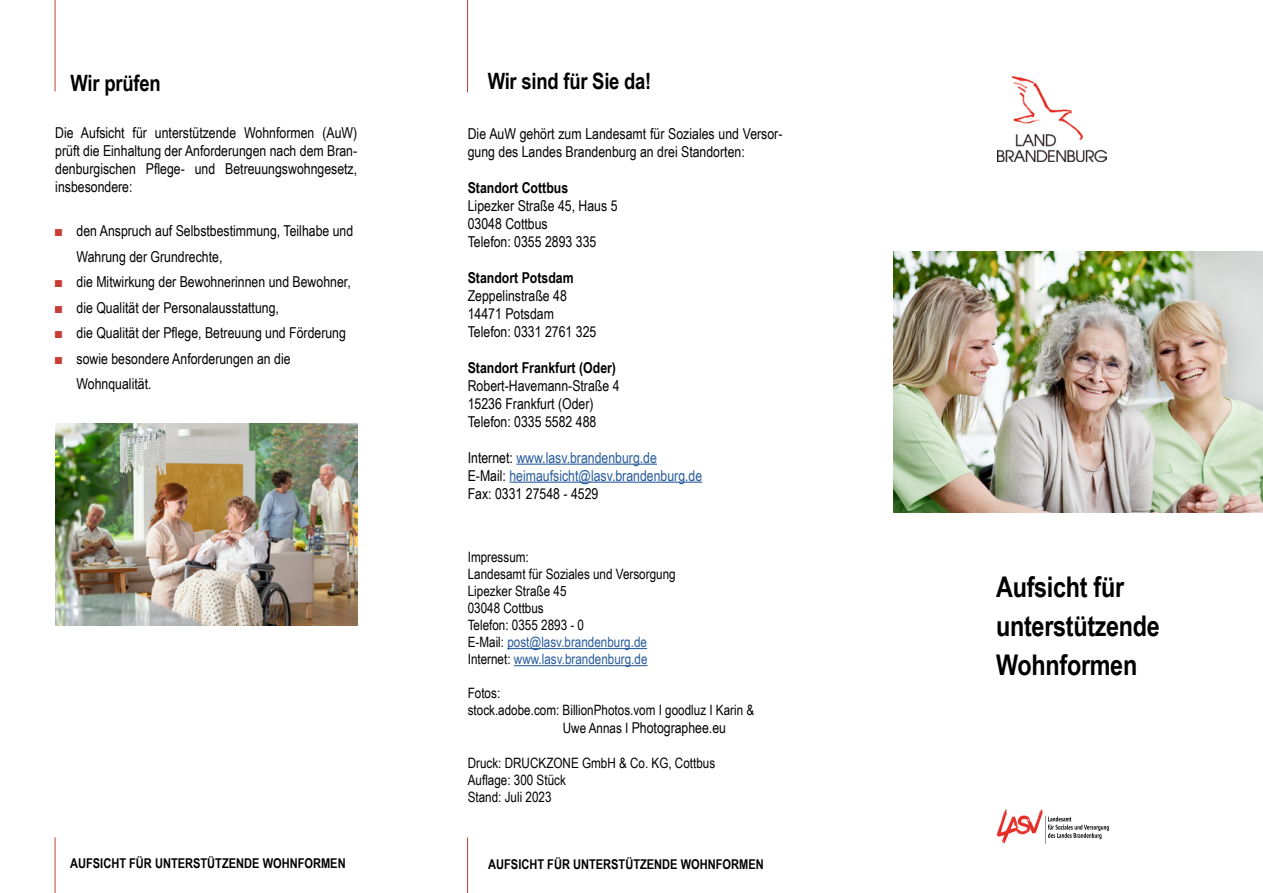
<style>
.page{position:relative;width:1263px;height:893px;background:#fff}
.page>*{position:absolute;margin:0;border:0;box-sizing:border-box;transform-origin:0 0}
.Überschrift_1-Titel{font:700 28.5px "Arial Narrow";letter-spacing:-.01em;color:#000}
.Überschrift_2-15-fet{font:700 22.5px "Arial Narrow";letter-spacing:-.01em;color:#000}
.Fließtext-10-linksbü{font:15px/25.5px "Arial Narrow";color:#000}
.Fließtext-10-Blocksa{font:15px/18px "Arial Narrow";color:#000}
.Fließtext-10-linksbü-2{font:15px "Arial Narrow";color:#275b9b}
.Fließtext-10-linksbü-3{font:700 15px "Arial Narrow";color:#000}
.Fließtext-9_5-linksb{font:15px "Arial Narrow";color:#000}
.Fließtext-9_5-linksb-2{font:14.25px/17.1px "Arial Narrow";color:#000}
.Fließtext-9_5-linksb-3{font:14.25px "Arial Narrow";color:#275b9b}
.Überschrift_3-9-Fußt{font:700 13.5px "Arial Narrow";color:#000}
.s1{color:#c73c35}
.s2{color:#000}
.s3{font-size:14.25px}
</style>
<div class="page">
<img style="left:997px;top:76px;width:109px;height:85px">
<svg style="left:996px;top:809px;width:113px;height:35px"></svg>
<hr style="left:516px;top:464px;width:141px;height:1px;background:#275b9b">
<hr style="left:509px;top:482px;width:193px;height:1px;background:#275b9b">
<hr style="left:507px;top:648px;width:140px;height:1px;background:#275b9b">
<hr style="left:514px;top:665px;width:133px;height:1px;background:#275b9b">
<hr style="left:467px;top:837px;width:1px;height:56px;background:#c73c35">
<hr style="left:467px;top:0;width:1px;height:92px;background:#c73c35">
<hr style="left:55px;top:837px;width:1px;height:56px;background:#c73c35">
<hr style="left:55px;top:0;width:1px;height:91px;background:#c73c35">
<img style="left:893px;top:252px;width:370px;height:260px">
<img style="left:55px;top:424px;width:302px;height:202px">
<h2 class="Überschrift_2-15-fet" style="left:71px;top:66px;width:92px">Wir prüfen</h2>
<h2 class="Überschrift_2-15-fet" style="left:488px;top:64px;width:165px">Wir sind für Sie da!</h2>
<p class="Fließtext-10-Blocksa" style="left:55px;top:124px;width:303px;text-align:justify">Die Aufsicht für unterstützende Wohnformen (AuW) prüft die Einhaltung der Anforderungen nach dem Bran&shy;denburgischen Pflege- und Betreuungswohngesetz, insbesondere:</p>
<p class="Fließtext-10-linksbü" style="left:77px;top:217px;width:278px;text-indent:-21px"><span class="s1">■</span> den Anspruch auf Selbstbestimmung, Teilhabe und<br>Wahrung der Grundrechte,</p>
<p class="Fließtext-10-linksbü" style="left:55px;top:268px;width:297px"><span class="s1">■</span> die Mitwirkung der Bewohnerinnen und Bewohner,</p>
<p class="Fließtext-10-linksbü" style="left:55px;top:294px;width:225px"><span class="s1">■</span> die Qualität der Personalausstattung,</p>
<p class="Fließtext-10-linksbü" style="left:55px;top:319px;width:292px"><span class="s1">■</span> die Qualität der Pflege, Betreuung und Förderung</p>
<p class="Fließtext-10-linksbü" style="left:77px;top:345px;width:216px;text-indent:-21px"><span class="s1">■</span> sowie besondere Anforderungen an die<br>Wohnqualität.</p>
<p class="Fließtext-10-Blocksa" style="left:468px;top:124px;width:316px">Die AuW gehört zum Landesamt für Soziales und Versor&shy;gung des Landes Brandenburg an drei Standorten:</p>
<p class="Fließtext-10-linksbü-3" style="left:468px;top:176px;width:102px">Standort Cottbus</p>
<p class="Fließtext-10-linksbü" style="left:468px;top:192px;width:151px">Lipezker Straße 45, Haus 5</p>
<p class="Fließtext-10-linksbü" style="left:468px;top:210px;width:82px">03048 Cottbus</p>
<p class="Fließtext-10-linksbü" style="left:468px;top:228px;width:130px">Telefon: 0355 2893 335</p>
<p class="Fließtext-10-linksbü-3" style="left:468px;top:266px;width:107px">Standort Potsdam</p>
<p class="Fließtext-10-linksbü" style="left:468px;top:282px;width:101px">Zeppelinstraße 48</p>
<p class="Fließtext-10-linksbü" style="left:468px;top:300px;width:88px">14471 Potsdam</p>
<p class="Fließtext-10-linksbü" style="left:468px;top:318px;width:130px">Telefon: 0331 2761 325</p>
<p class="Fließtext-10-linksbü-3" style="left:468px;top:356px;width:150px">Standort Frankfurt (Oder)</p>
<p class="Fließtext-10-linksbü" style="left:468px;top:372px;width:153px">Robert-Havemann-Straße 4</p>
<p class="Fließtext-10-linksbü" style="left:468px;top:390px;width:127px">15236 Frankfurt (Oder)</p>
<p class="Fließtext-10-linksbü" style="left:468px;top:408px;width:130px">Telefon: 0335 5582 488</p>
<p class="Fließtext-10-linksbü-2" style="left:468px;top:446px;width:191px"><span class="s2">Internet:</span> www.lasv.brandenburg.de</p>
<p class="Fließtext-10-linksbü-2" style="left:468px;top:464px;width:236px"><span class="s2">E-Mail:</span> heimaufsicht@lasv.brandenburg.de</p>
<p class="Fließtext-10-linksbü" style="left:468px;top:480px;width:132px">Fax: 0331 27548 - 4529</p>
<p class="Fließtext-9_5-linksb-2" style="left:468px;top:547px;width:63px">Impressum:</p>
<p class="Fließtext-9_5-linksb-2" style="left:468px;top:565px;width:209px">Landesamt für Soziales und Versorgung</p>
<p class="Fließtext-9_5-linksb-2" style="left:468px;top:582px;width:100px">Lipezker Straße 45</p>
<p class="Fließtext-9_5-linksb-2" style="left:468px;top:599px;width:78px">03048 Cottbus</p>
<p class="Fließtext-9_5-linksb-2" style="left:468px;top:616px;width:118px">Telefon: 0355 2893 - 0</p>
<p class="Fließtext-9_5-linksb-3" style="left:468px;top:632px;width:181px"><span class="s2">E-Mail:</span> post@lasv.brandenburg.de</p>
<p class="Fließtext-9_5-linksb-3" style="left:468px;top:649px;width:181px"><span class="s2">Internet:</span> www.lasv.brandenburg.de</p>
<p class="Fließtext-9_5-linksb-2" style="left:468px;top:684px;width:34px">Fotos:</p>
<p class="Fließtext-9_5-linksb-2" style="left:468px;top:701px;width:288px">stock.adobe.com: BillionPhotos.vom I goodluz I Karin &amp;</p>
<p class="Fließtext-9_5-linksb" style="left:563px;top:717px;width:165px"><span class="s3">Uwe Annas I</span> Photographee.eu</p>
<p class="Fließtext-9_5-linksb-2" style="left:468px;top:754px;width:249px">Druck: DRUCKZONE GmbH &amp; Co. KG, Cottbus</p>
<p class="Fließtext-9_5-linksb-2" style="left:468px;top:771px;width:100px">Auflage: 300 Stück<br>Stand: Juli 2023</p>
<h1 class="Überschrift_1-Titel" style="left:996px;top:565px;width:129px">Aufsicht für</h1>
<h1 class="Überschrift_1-Titel" style="left:996px;top:604px;width:165px">unterstützende</h1>
<h1 class="Überschrift_1-Titel" style="left:996px;top:643px;width:143px">Wohnformen</h1>
<h3 class="Überschrift_3-9-Fußt" style="left:70px;top:853px;width:277px">AUFSICHT FÜR UNTERSTÜTZENDE WOHNFORMEN</h3>
<h3 class="Überschrift_3-9-Fußt" style="left:488px;top:854px;width:277px">AUFSICHT FÜR UNTERSTÜTZENDE WOHNFORMEN</h3>
</div>
